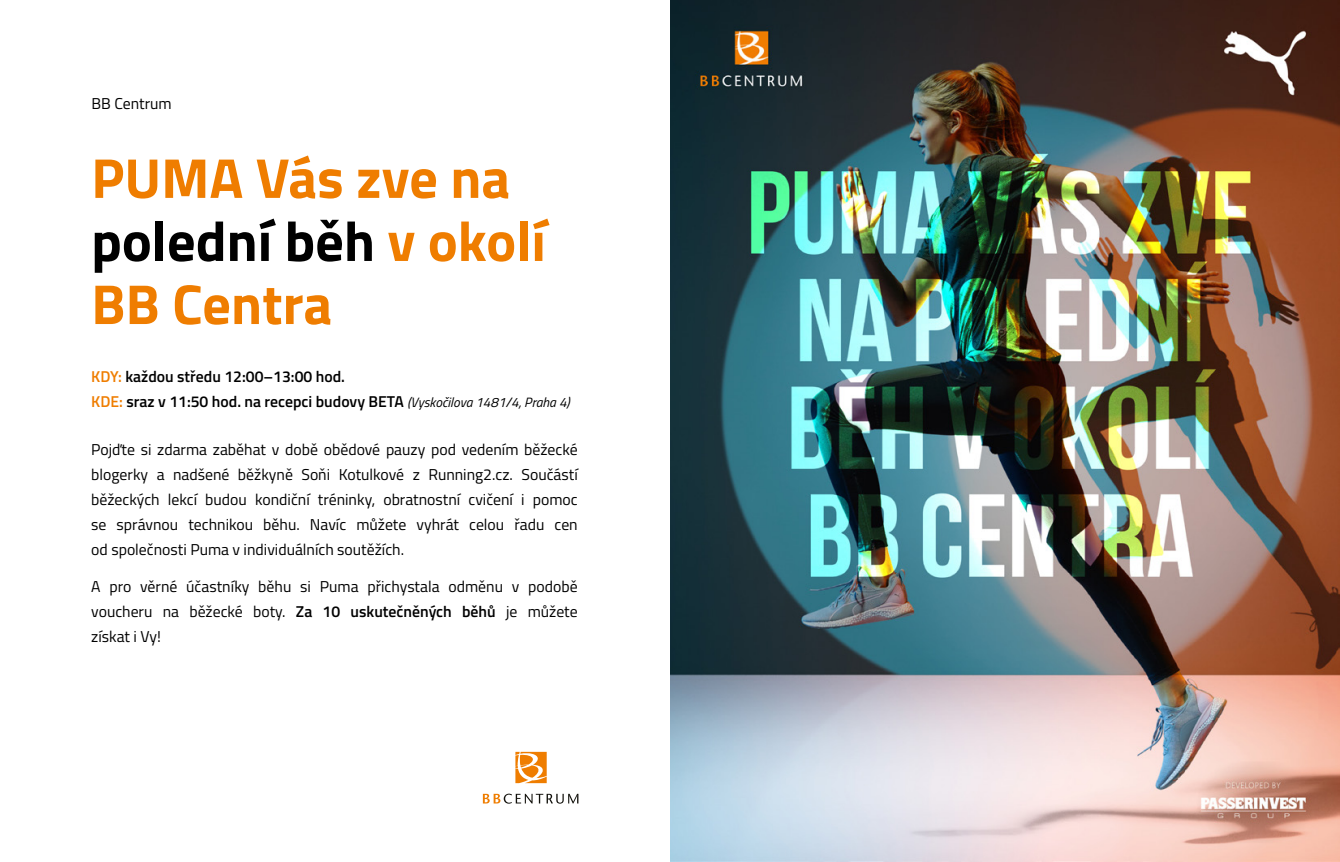
<style>
.page{position:relative;width:1340px;height:862px;background:#fff}
.page>*{position:absolute;margin:0;border:0;box-sizing:border-box;transform-origin:0 0}
.t1{font:700 56.25px/63px "Titillium Web";color:#ef7d00}
.t2{font:15.75px/24.8px "Titillium Web";color:#000;text-align:justify}
.t3{font:600 15.75px/24.8px "Titillium Web";color:#000}
.s1{color:#000}
.s2{color:#ef7d00}
.s3{font-weight:400;font-style:italic;font-size:13.5px}
.s4{font-weight:600}
</style>
<div class="page">
<img style="left:670px;top:0;width:669px;height:861px">
<svg style="left:483px;top:793px;width:95px;height:10px"></svg>
<svg style="left:515px;top:751px;width:31px;height:31px"></svg>
<p class="t2" style="left:92px;top:90px;width:82px">BB Centrum</p>
<h1 class="t1" style="left:91px;top:144px;width:456px">PUMA Vás zve na <span class="s1">polední běh</span> v okolí<br>BB Centra</h1>
<p class="t3" style="left:91px;top:363px;width:480px"><span class="s2">KDY:</span> každou středu 12:00–13:00 hod.<br><span class="s2">KDE:</span> sraz v 11:50 hod. na recepci budovy BETA <span class="s3">(Vyskočilova 1481/4, Praha 4)</span></p>
<p class="t2" style="left:91px;top:436px;width:488px">Pojďte si zdarma zaběhat v době obědové pauzy pod vedením běžecké blogerky a nadšené běžkyně Soňi Kotulkové z Running2.cz. Součástí běžeckých lekcí budou kondiční tréninky, obratnostní cvičení i pomoc se správnou technikou běhu. Navíc můžete vyhrát celou řadu cen od společnosti Puma v individuálních soutěžích.</p>
<p class="t2" style="left:91px;top:573px;width:488px">A pro věrné účastníky běhu si Puma přichystala odměnu v podobě voucheru na běžecké boty. <span class="s4">Za 10 uskutečněných běhů</span> je můžete získat i Vy!</p>
</div>
